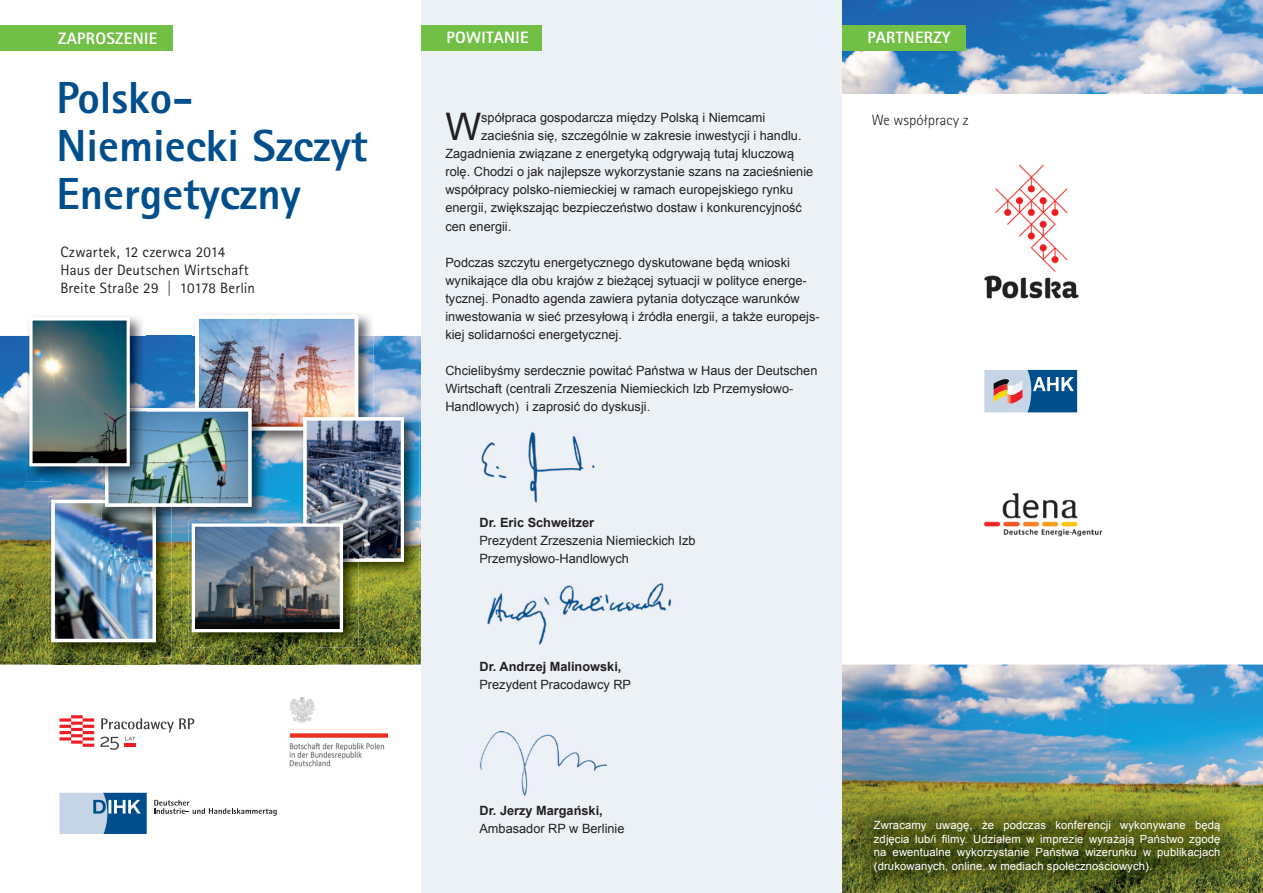
<style>
.page{position:relative;width:1263px;height:893px;background:#fff}
.page>*{position:absolute;margin:0;border:0;box-sizing:border-box;transform-origin:0 0}
.t1{font:800 45px/48px "Agfa Rotis Sans Serif";color:#004f8c}
.t2{font:37.95px "Arial";color:#231f20}
.t3{font:800 16.5px "Agfa Rotis Sans Serif";letter-spacing:.02em;color:#fff}
.t4{font:15px/18px "Agfa Rotis Sans Serif";letter-spacing:.01em;color:#231f20}
.t5{font:300 15px "Agfa Rotis Sans Serif";letter-spacing:.005em;color:#231f20}
.t6{font:12.75px/18px "Arial";color:#231f20}
.t7{font:700 12.75px "Arial";color:#231f20}
.t8{font:11.25px/13.5px "Arial";letter-spacing:.01em;color:#fff;text-align:justify}
</style>
<div class="page">
<img style="left:842px;top:0;width:421px;height:94px">
<img style="left:842px;top:664px;width:421px;height:138px">
<img style="left:842px;top:802px;width:5px;height:91px">
<img style="left:1247px;top:802px;width:16px;height:91px">
<img style="left:0;top:336px;width:52px;height:328px">
<img style="left:369px;top:336px;width:52px;height:328px">
<img style="left:158px;top:642px;width:52px;height:22px">
<img style="left:316px;top:642px;width:53px;height:22px">
<img style="left:52px;top:657px;width:106px;height:7px">
<img style="left:210px;top:648px;width:106px;height:16px">
<img style="left:48px;top:496px;width:124px;height:161px">
<img style="left:404px;top:414px;width:15px;height:163px">
<img style="left:51px;top:315px;width:353px;height:327px">
<img style="left:188px;top:520px;width:170px;height:128px">
<img style="left:188px;top:520px;width:79px;height:2px">
<img style="left:300px;top:520px;width:58px;height:57px">
<img style="left:303px;top:520px;width:55px;height:42px">
<img style="left:196px;top:527px;width:143px;height:101px">
<div style="left:192px;top:523px;width:151px;height:109px;border:3px solid #fff"></div>
<img style="left:26px;top:315px;width:119px;height:167px">
<img style="left:102px;top:405px;width:43px;height:77px">
<img style="left:105px;top:408px;width:40px;height:74px">
<img style="left:33px;top:321px;width:93px;height:141px">
<div style="left:29px;top:317px;width:101px;height:149px;border:3px solid #fff"></div>
<div style="left:421px;top:0;width:421px;height:893px;background:#ecf1f6"></div>
<div style="left:0;top:26px;width:172px;height:25px;background:#71bf44"></div>
<div style="left:421px;top:26px;width:120px;height:25px;background:#71bf44"></div>
<img style="left:487px;top:583px;width:185px;height:62px">
<img style="left:479px;top:731px;width:127px;height:65px">
<img style="left:481px;top:431px;width:114px;height:72px">
<svg style="left:60px;top:793px;width:87px;height:41px;background:#739dbf"></svg>
<svg style="left:154px;top:800px;width:123px;height:16px"></svg>
<img style="left:289px;top:697px;width:98px;height:70px">
<svg style="left:60px;top:715px;width:34px;height:32px"></svg>
<svg style="left:100px;top:718px;width:94px;height:32px"></svg>
<div style="left:842px;top:26px;width:123px;height:25px;background:#71bf44"></div>
<img style="left:984px;top:493px;width:119px;height:44px">
<svg style="left:984px;top:370px;width:93px;height:42px;background:#7492ae"></svg>
<img style="left:984px;top:164px;width:95px;height:135px">
<img style="left:847px;top:795px;width:400px;height:98px">
<p class="t3" style="left:58px;top:28px;width:100px">ZAPROSZENIE</p>
<p class="t3" style="left:446px;top:27px;width:84px">POWITANIE</p>
<h1 class="t1" style="left:57px;top:74px;width:312px">Polsko-<br>Niemiecki Szczyt<br>Energetyczny</h1>
<p class="t4" style="left:60px;top:243px;width:196px">Czwartek, 12 czerwca 2014<br>Haus der Deutschen Wirtschaft<br>Breite Straße 29 | 10178 Berlin</p>
<h2 class="t2" style="left:445px;top:102px;width:37px">W</h2>
<p class="t6" style="left:481px;top:109px;width:286px">spółpraca gospodarcza między Polską i Niemcami</p>
<p class="t6" style="left:481px;top:127px;width:322px">zacieśnia się, szczególnie w zakresie inwestycji i handlu.</p>
<p class="t6" style="left:445px;top:145px;width:350px">Zagadnienia związane z energetyką odgrywają tutaj kluczową</p>
<p class="t6" style="left:445px;top:163px;width:369px">rolę. Chodzi o jak najlepsze wykorzystanie szans na zacieśnienie</p>
<p class="t6" style="left:445px;top:181px;width:349px">współpracy polsko-niemieckiej w ramach europejskiego rynku</p>
<p class="t6" style="left:445px;top:199px;width:358px">energii, zwiększając bezpieczeństwo dostaw i konkurencyjność</p>
<p class="t6" style="left:445px;top:217px;width:67px">cen energii.</p>
<p class="t6" style="left:445px;top:253px;width:376px">Podczas szczytu energetycznego dyskutowane będą wnioski wynikające dla obu krajów z bieżącej sytuacji w polityce energe&shy;tycznej. Ponadto agenda zawiera pytania dotyczące warunków inwestowania w sieć przesyłową i źródła energii, a także europejs&shy;kiej solidarności energetycznej.</p>
<p class="t6" style="left:445px;top:362px;width:373px">Chcielibyśmy serdecznie powitać Państwa w Haus der Deutschen<br>Wirtschaft (centrali Zrzeszenia Niemieckich Izb Przemysłowo-<br>Handlowych) i zaprosić do dyskusji.</p>
<p class="t7" style="left:479px;top:514px;width:116px">Dr. Eric Schweitzer</p>
<p class="t6" style="left:479px;top:531px;width:218px">Prezydent Zrzeszenia Niemieckich Izb<br>Przemysłowo-Handlowych</p>
<p class="t7" style="left:479px;top:658px;width:143px">Dr. Andrzej Malinowski,</p>
<p class="t6" style="left:479px;top:676px;width:153px">Prezydent Pracodawcy RP</p>
<p class="t7" style="left:479px;top:802px;width:125px">Dr. Jerzy Margan´ski,</p>
<p class="t6" style="left:479px;top:820px;width:147px">Ambasador RP w Berlinie</p>
<p class="t3" style="left:867px;top:27px;width:85px">PARTNERZY</p>
<p class="t5" style="left:872px;top:111px;width:99px">We współpracy z</p>
<p class="t8" style="left:874px;top:819px;width:348px">Zwracamy uwagę, że podczas konferencji wykonywane będą zdjęcia lub/i filmy. Udziałem w imprezie wyrażają Państwo zgodę na ewentualne wykorzystanie Państwa wizerunku w publikacjach (drukowanych, online, w mediach społecznościowych).</p>
</div>
